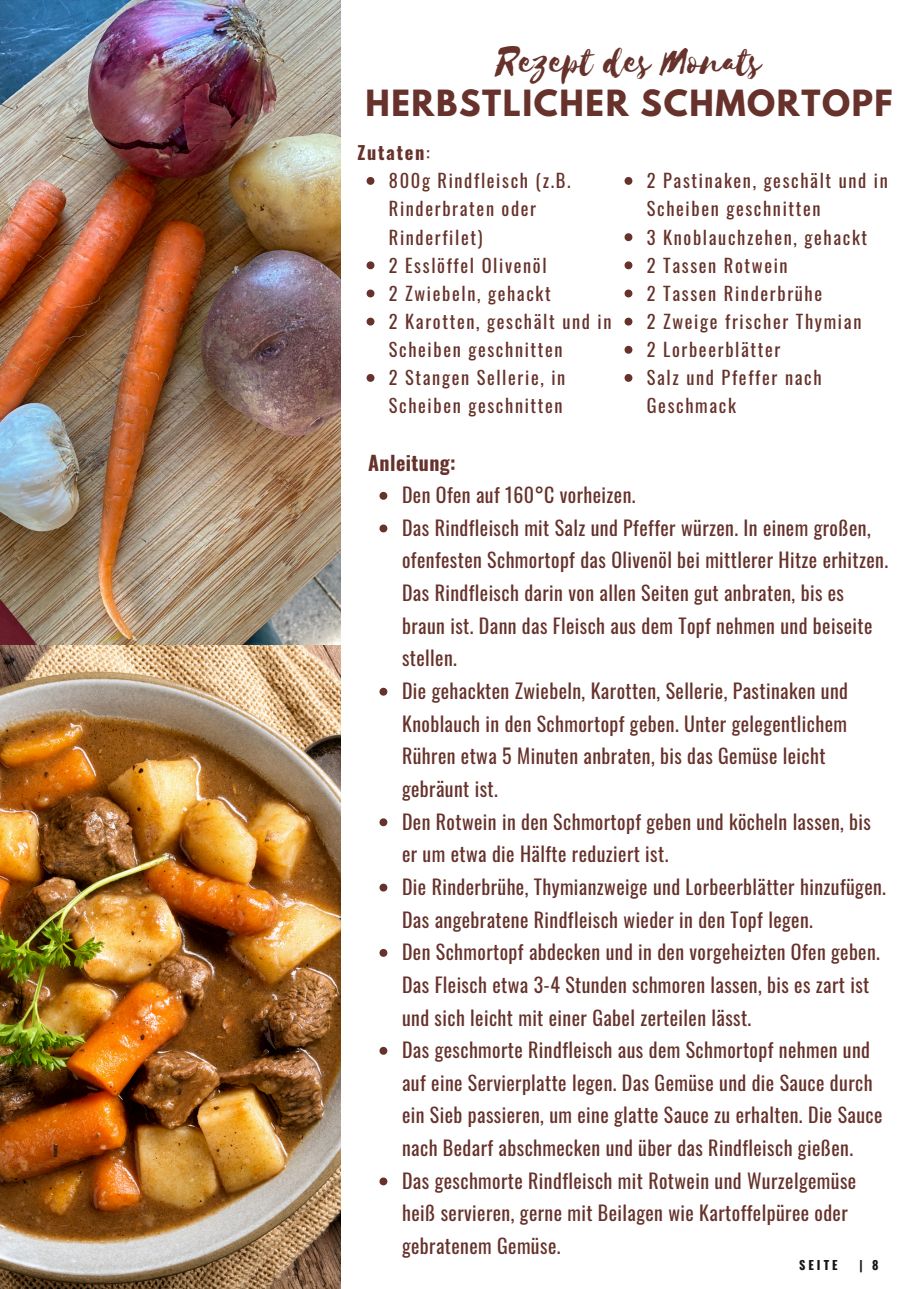
<style>
.page{position:relative;width:918px;height:1289px;background:#fff}
.page>*{position:absolute;margin:0;border:0;box-sizing:border-box;transform-origin:0 0}
.t1{font:43.05px "Selima";color:#66322b}
.t2{font:700 31.95px "League Spartan";letter-spacing:.05em;color:#66322b}
.t3{font:19.95px/32.7px "Oswald";letter-spacing:.02em;color:#66322b}
.t4{font:700 19.95px "Oswald";letter-spacing:.02em;color:#66322b}
.t5{font:18.45px/28.2px "Oswald";letter-spacing:.09em;color:#66322b}
.t6{font:700 18.45px "Oswald";letter-spacing:.09em;color:#66322b}
.t7{font:700 12.3px "Oswald";letter-spacing:.25em;color:#161616}
.s1{font-weight:400}
</style>
<div class="page">
<img style="left:0;top:0;width:340px;height:1288px">
<svg style="left:380px;top:492px;width:7px;height:7px"></svg>
<svg style="left:380px;top:524px;width:7px;height:8px"></svg>
<svg style="left:380px;top:687px;width:7px;height:8px"></svg>
<svg style="left:380px;top:818px;width:7px;height:8px"></svg>
<svg style="left:380px;top:883px;width:7px;height:8px"></svg>
<svg style="left:380px;top:949px;width:7px;height:7px"></svg>
<svg style="left:380px;top:1046px;width:7px;height:8px"></svg>
<svg style="left:380px;top:1177px;width:7px;height:8px"></svg>
<svg style="left:367px;top:177px;width:7px;height:8px"></svg>
<svg style="left:367px;top:261px;width:7px;height:8px"></svg>
<svg style="left:367px;top:289px;width:7px;height:8px"></svg>
<svg style="left:367px;top:317px;width:7px;height:8px"></svg>
<svg style="left:367px;top:374px;width:7px;height:8px"></svg>
<svg style="left:625px;top:177px;width:7px;height:8px"></svg>
<svg style="left:625px;top:233px;width:7px;height:8px"></svg>
<svg style="left:625px;top:261px;width:7px;height:8px"></svg>
<svg style="left:625px;top:289px;width:7px;height:8px"></svg>
<svg style="left:625px;top:317px;width:7px;height:8px"></svg>
<svg style="left:625px;top:346px;width:7px;height:7px"></svg>
<svg style="left:625px;top:374px;width:7px;height:8px"></svg>
<p class="t1" style="left:497px;top:38px;width:267px">Rezept des Monats</p>
<p class="t2" style="left:366px;top:88px;width:529px">HERBSTLICHER SCHMORTOPF</p>
<p class="t6" style="left:358px;top:138px;width:74px">Zutaten<span class="s1">:</span></p>
<p class="t5" style="left:389px;top:166px;width:183px">800g Rindfleisch (z.B.<br>Rinderbraten oder<br>Rinderfilet)</p>
<p class="t5" style="left:389px;top:250px;width:159px">2 Esslöffel Olivenöl</p>
<h3 class="t5" style="left:389px;top:278px;width:163px">2 Zwiebeln, gehackt</h3>
<p class="t5" style="left:389px;top:306px;width:224px">2 Karotten, geschält und in<br>Scheiben geschnitten</p>
<p class="t5" style="left:389px;top:363px;width:178px">2 Stangen Sellerie, in<br>Scheiben geschnitten</p>
<p class="t5" style="left:647px;top:166px;width:243px">2 Pastinaken, geschält und in<br>Scheiben geschnitten</p>
<p class="t5" style="left:647px;top:222px;width:222px">3 Knoblauchzehen, gehackt</p>
<p class="t5" style="left:647px;top:250px;width:142px">2 Tassen Rotwein</p>
<p class="t5" style="left:647px;top:278px;width:177px">2 Tassen Rinderbrühe</p>
<p class="t5" style="left:647px;top:306px;width:216px">2 Zweige frischer Thymian</p>
<p class="t5" style="left:647px;top:334px;width:135px">2 Lorbeerblätter</p>
<p class="t5" style="left:647px;top:363px;width:176px">Salz und Pfeffer nach<br>Geschmack</p>
<h1 class="t4" style="left:368px;top:446px;width:89px">Anleitung:</h1>
<h2 class="t3" style="left:402px;top:477px;width:235px">Den Ofen auf 160°C vorheizen.</h2>
<p class="t3" style="left:402px;top:510px;width:488px">Das Rindfleisch mit Salz und Pfeffer würzen. In einem großen, ofenfesten Schmortopf das Olivenöl bei mittlerer Hitze erhitzen.<br>Das Rindfleisch darin von allen Seiten gut anbraten, bis es braun ist. Dann das Fleisch aus dem Topf nehmen und beiseite stellen.</p>
<p class="t3" style="left:402px;top:673px;width:448px">Die gehackten Zwiebeln, Karotten, Sellerie, Pastinaken und Knoblauch in den Schmortopf geben. Unter gelegentlichem Rühren etwa 5 Minuten anbraten, bis das Gemüse leicht gebräunt ist.</p>
<p class="t3" style="left:402px;top:804px;width:470px">Den Rotwein in den Schmortopf geben und köcheln lassen, bis er um etwa die Hälfte reduziert ist.</p>
<p class="t3" style="left:402px;top:869px;width:485px">Die Rinderbrühe, Thymianzweige und Lorbeerblätter hinzufügen.<br>Das angebratene Rindfleisch wieder in den Topf legen.</p>
<p class="t3" style="left:402px;top:934px;width:479px">Den Schmortopf abdecken und in den vorgeheizten Ofen geben.<br>Das Fleisch etwa 3-4 Stunden schmoren lassen, bis es zart ist und sich leicht mit einer Gabel zerteilen lässt.</p>
<p class="t3" style="left:402px;top:1032px;width:482px">Das geschmorte Rindfleisch aus dem Schmortopf nehmen und auf eine Servierplatte legen. Das Gemüse und die Sauce durch ein Sieb passieren, um eine glatte Sauce zu erhalten. Die Sauce nach Bedarf abschmecken und über das Rindfleisch gießen.</p>
<p class="t3" style="left:402px;top:1163px;width:456px">Das geschmorte Rindfleisch mit Rotwein und Wurzelgemüse heiß servieren, gerne mit Beilagen wie Kartoffelpüree oder gebratenem Gemüse.</p>
<p class="t7" style="left:799px;top:1254px;width:40px">SEITE</p>
<p class="t7" style="left:860px;top:1254px;width:20px">| 8</p>
</div>
